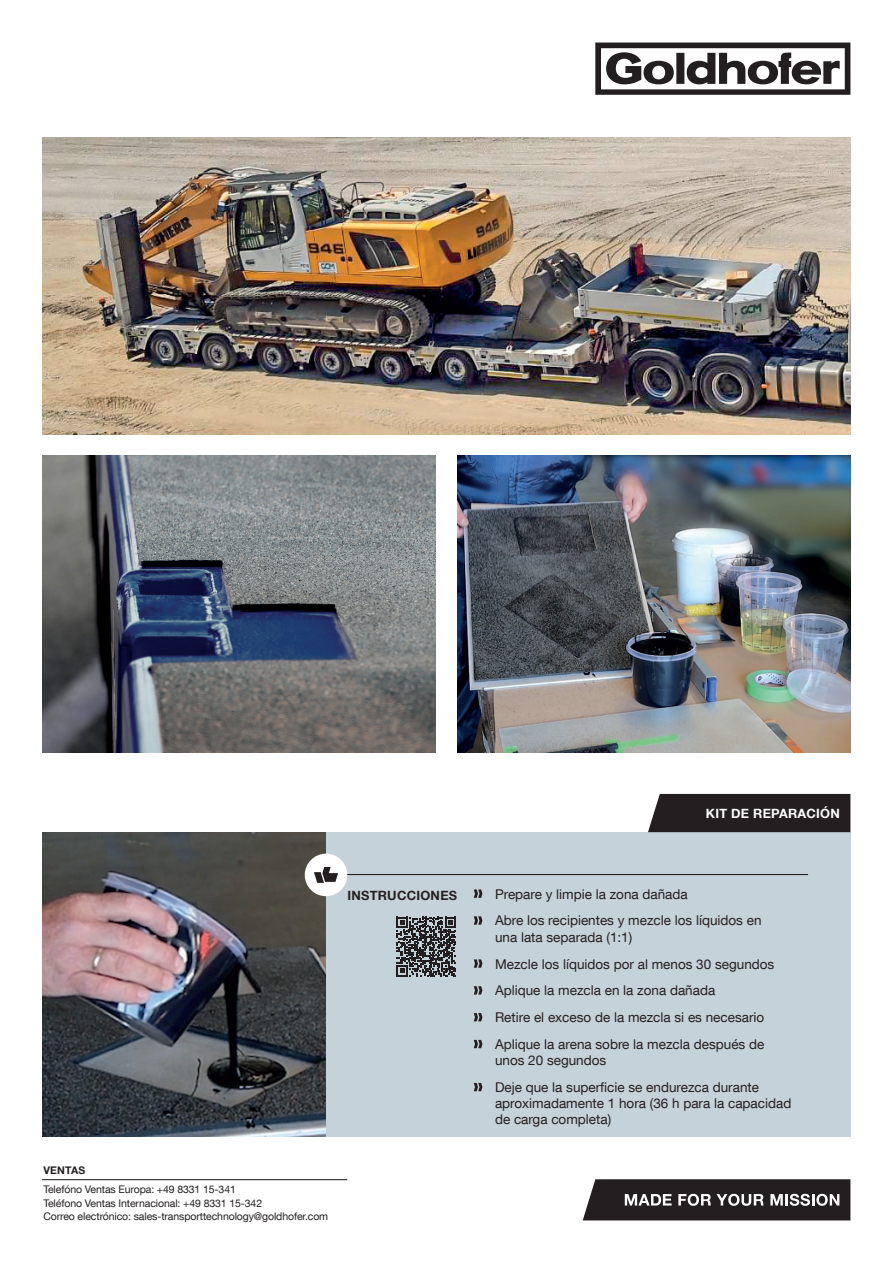
<style>
.page{position:relative;width:893px;height:1263px;background:#fff}
.page>*{position:absolute;margin:0;border:0;box-sizing:border-box;transform-origin:0 0}
.GOL_copy_tabs{font:13.5px/16.2px "Helvetica Neue LT Com";color:#231f20}
.GOL_copyhead_right_w{font:700 12.75px "Helvetica Neue LT Com";letter-spacing:.02em;color:#fff}
.GOL_copyhead_right{font:700 12.75px "Helvetica Neue LT Com";letter-spacing:.02em;color:#231f20}
.GOL_adresse_product{font:10.5px/13.5px "Helvetica Neue LT Com";letter-spacing:-.01em;color:#231f20}
.GOL_adresse_product-2{font:700 10.5px "Helvetica Neue LT Com";letter-spacing:.02em;color:#231f20}
</style>
<div class="page">
<svg style="left:595px;top:43px;width:255px;height:52px"></svg>
<svg style="left:583px;top:1179px;width:267px;height:41px;background:#413d3e"></svg>
<img style="left:43px;top:832px;width:283px;height:305px">
<img style="left:43px;top:137px;width:807px;height:297px">
<img style="left:457px;top:455px;width:393px;height:297px">
<img style="left:43px;top:455px;width:393px;height:297px">
<div style="left:326px;top:832px;width:524px;height:305px;background:#c6d2d9"></div>
<svg style="left:474px;top:889px;width:8px;height:9px"></svg>
<svg style="left:474px;top:916px;width:8px;height:9px"></svg>
<svg style="left:474px;top:959px;width:8px;height:9px"></svg>
<svg style="left:474px;top:986px;width:8px;height:8px"></svg>
<svg style="left:474px;top:1013px;width:8px;height:8px"></svg>
<svg style="left:474px;top:1040px;width:8px;height:8px"></svg>
<svg style="left:474px;top:1083px;width:8px;height:8px"></svg>
<hr style="left:326px;top:874px;width:481px;height:1px;background:#231f20">
<div style="left:305px;top:854px;width:42px;height:42px;background:#fff;border-radius:50%"></div>
<svg style="left:314px;top:867px;width:24px;height:16px"></svg>
<svg style="left:397px;top:917px;width:59px;height:59px"></svg>
<div style="left:648px;top:794px;width:202px;height:38px;background:#231f20"></div>
<hr style="left:43px;top:1179px;width:304px;height:1px;background:#231f20">
<p class="GOL_copyhead_right" style="left:348px;top:887px;width:111px">INSTRUCCIONES</p>
<p class="GOL_adresse_product-2" style="left:43px;top:1163px;width:43px">VENTAS</p>
<p class="GOL_adresse_product" style="left:43px;top:1183px;width:194px">Telefóno Ventas Europa: +49 8331 15-341</p>
<p class="GOL_adresse_product" style="left:43px;top:1196px;width:286px">Teléfono Ventas Internacional: +49 8331 15-342<br>Correo electrónico: sales-transporttechnology@goldhofer.com</p>
<p class="GOL_copyhead_right_w" style="left:706px;top:805px;width:135px">KIT DE REPARACIÓN</p>
<p class="GOL_copy_tabs" style="left:495px;top:885px;width:194px">Prepare y limpie la zona dañada</p>
<p class="GOL_copy_tabs" style="left:495px;top:912px;width:268px">Abre los recipientes y mezcle los líquidos en una lata separada (1:1)</p>
<p class="GOL_copy_tabs" style="left:495px;top:955px;width:281px">Mezcle los líquidos por al menos 30 segundos</p>
<p class="GOL_copy_tabs" style="left:495px;top:982px;width:222px">Aplique la mezcla en la zona dañada</p>
<p class="GOL_copy_tabs" style="left:495px;top:1009px;width:271px">Retire el exceso de la mezcla si es necesario</p>
<p class="GOL_copy_tabs" style="left:495px;top:1036px;width:271px">Aplique la arena sobre la mezcla después de unos 20 segundos</p>
<p class="GOL_copy_tabs" style="left:495px;top:1079px;width:298px">Deje que la superficie se endurezca durante aproximadamente 1 hora (36 h para la capacidad de carga completa)</p>
</div>
